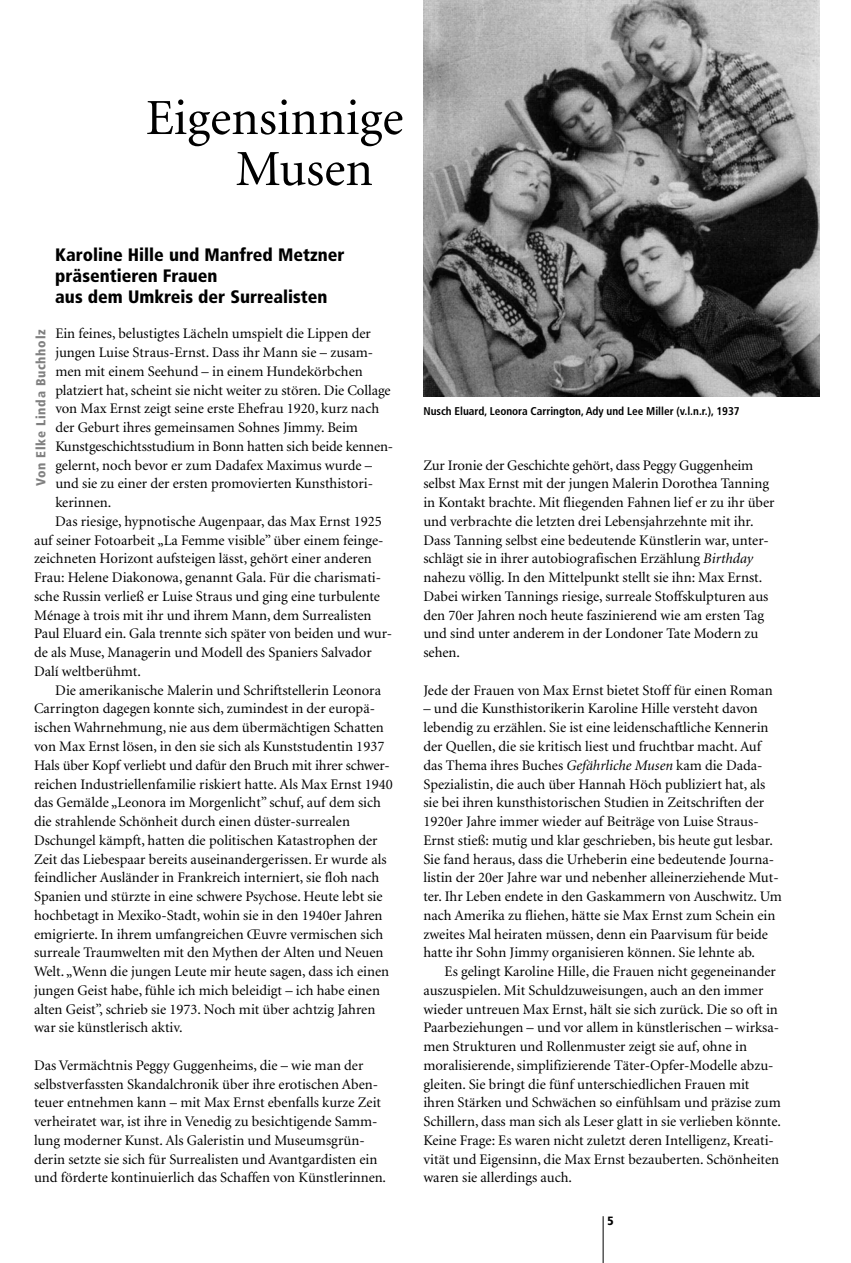
<style>
.page{position:relative;width:851px;height:1263px;background:#fff}
.page>*{position:absolute;margin:0;border:0;box-sizing:border-box;transform-origin:0 0}
.t1{font:50.7px/51px "Minion";color:#000}
.t2{font:900 condensed 18px/21px "Frutiger";color:#000}
.t3{font:14.7px/18.8px "Minion";color:#000}
.t4{font:900 condensed 13.2px "Frutiger";letter-spacing:.05em;color:#808080}
.t5{font:900 condensed 12px "Frutiger";color:#000}
.t6{font:700 condensed 11.25px "Frutiger";color:#000}
.s1{font-style:italic}
</style>
<div class="page">
<hr style="left:602px;top:1216px;width:1px;height:47px;background:#000">
<img style="left:423px;top:0;width:396px;height:397px">
<h1 class="t1" style="left:235px;top:96px;width:169px;text-indent:-90px">Eigensinnige<br>Musen</h1>
<p class="t2" style="left:55px;top:245px;width:291px">Karoline Hille und Manfred Metzner präsentieren Frauen<br>aus dem Umkreis der Surrealisten</p>
<p class="t3" style="left:55px;top:325px;width:317px">Ein feines, belustigtes Lächeln umspielt die Lippen der</p>
<p class="t3" style="left:55px;top:344px;width:319px">jungen Luise Straus-Ernst. Dass ihr Mann sie – zusam-</p>
<p class="t3" style="left:55px;top:363px;width:309px">men mit einem Seehund – in einem Hundekörbchen</p>
<p class="t3" style="left:55px;top:382px;width:337px">platziert hat, scheint sie nicht weiter zu stören. Die Collage</p>
<p class="t3" style="left:55px;top:400px;width:325px">von Max Ernst zeigt seine erste Ehefrau 1920, kurz nach</p>
<p class="t3" style="left:55px;top:419px;width:304px">der Geburt ihres gemeinsamen Sohnes Jimmy. Beim</p>
<p class="t3" style="left:55px;top:438px;width:339px">Kunstgeschichtsstudium in Bonn hatten sich beide kennen-</p>
<p class="t3" style="left:55px;top:457px;width:318px">gelernt, noch bevor er zum Dadafex Maximus wurde –</p>
<p class="t3" style="left:55px;top:475px;width:319px">und sie zu einer der ersten promovierten Kunsthistori-</p>
<p class="t3" style="left:55px;top:494px;width:57px">kerinnen.</p>
<p class="t3" style="left:55px;top:513px;width:328px">Das riesige, hypnotische Augenpaar, das Max Ernst 1925</p>
<p class="t3" style="left:34px;top:532px;width:351px">auf seiner Fotoarbeit „La Femme visible” über einem feinge-</p>
<p class="t3" style="left:34px;top:550px;width:339px">zeichneten Horizont aufsteigen lässt, gehört einer anderen</p>
<p class="t3" style="left:34px;top:569px;width:348px">Frau: Helene Diakonowa, genannt Gala. Für die charismati-</p>
<p class="t3" style="left:34px;top:588px;width:347px">sche Russin verließ er Luise Straus und ging eine turbulente</p>
<p class="t3" style="left:34px;top:607px;width:339px">Ménage à trois mit ihr und ihrem Mann, dem Surrealisten</p>
<p class="t3" style="left:34px;top:625px;width:359px">Paul Eluard ein. Gala trennte sich später von beiden und wur-</p>
<p class="t3" style="left:34px;top:644px;width:339px">de als Muse, Managerin und Modell des Spaniers Salvador</p>
<p class="t3" style="left:34px;top:663px;width:108px">Dalí weltberühmt.</p>
<p class="t3" style="left:55px;top:682px;width:327px">Die amerikanische Malerin und Schriftstellerin Leonora</p>
<p class="t3" style="left:34px;top:700px;width:342px">Carrington dagegen konnte sich, zumindest in der europä-</p>
<p class="t3" style="left:34px;top:719px;width:351px">ischen Wahrnehmung, nie aus dem übermächtigen Schatten</p>
<p class="t3" style="left:34px;top:738px;width:352px">von Max Ernst lösen, in den sie sich als Kunststudentin 1937</p>
<p class="t3" style="left:34px;top:757px;width:357px">Hals über Kopf verliebt und dafür den Bruch mit ihrer schwer-</p>
<p class="t3" style="left:34px;top:775px;width:360px">reichen Industriellenfamilie riskiert hatte. Als Max Ernst 1940</p>
<p class="t3" style="left:34px;top:794px;width:348px">das Gemälde „Leonora im Morgenlicht” schuf, auf dem sich</p>
<p class="t3" style="left:34px;top:813px;width:317px">die strahlende Schönheit durch einen düster-surrealen</p>
<p class="t3" style="left:34px;top:832px;width:345px">Dschungel kämpft, hatten die politischen Katastrophen der</p>
<p class="t3" style="left:34px;top:850px;width:354px">Zeit das Liebespaar bereits auseinandergerissen. Er wurde als</p>
<p class="t3" style="left:34px;top:869px;width:347px">feindlicher Ausländer in Frankreich interniert, sie floh nach</p>
<p class="t3" style="left:34px;top:888px;width:350px">Spanien und stürzte in eine schwere Psychose. Heute lebt sie</p>
<p class="t3" style="left:34px;top:907px;width:350px">hochbetagt in Mexiko-Stadt, wohin sie in den 1940er Jahren</p>
<p class="t3" style="left:34px;top:925px;width:351px">emigrierte. In ihrem umfangreichen Œuvre vermischen sich</p>
<p class="t3" style="left:34px;top:944px;width:351px">surreale Traumwelten mit den Mythen der Alten und Neuen</p>
<p class="t3" style="left:34px;top:963px;width:357px">Welt. „Wenn die jungen Leute mir heute sagen, dass ich einen</p>
<p class="t3" style="left:34px;top:982px;width:347px">jungen Geist habe, fühle ich mich beleidigt – ich habe einen</p>
<p class="t3" style="left:34px;top:1000px;width:343px">alten Geist”, schrieb sie 1973. Noch mit über achtzig Jahren</p>
<p class="t3" style="left:34px;top:1019px;width:150px">war sie künstlerisch aktiv.</p>
<p class="t3" style="left:34px;top:1057px;width:353px">Das Vermächtnis Peggy Guggenheims, die – wie man der selbstverfassten Skandalchronik über ihre erotischen Aben&shy;teuer entnehmen kann – mit Max Ernst ebenfalls kurze Zeit verheiratet war, ist ihre in Venedig zu besichtigende Samm&shy;lung moderner Kunst. Als Galeristin und Museumsgrün&shy;derin setzte sie sich für Surrealisten und Avantgardisten ein und förderte kontinuierlich das Schaffen von Künstlerinnen.</p>
<p class="t4" style="left:35px;top:486px;width:158px;rotate:-90deg">Von Elke Linda Buchholz</p>
<p class="t6" style="left:423px;top:406px;width:318px">Nusch Eluard, Leonora Carrington, Ady und Lee Miller (v.l.n.r.), 1937</p>
<p class="t3" style="left:423px;top:457px;width:353px">Zur Ironie der Geschichte gehört, dass Peggy Guggenheim selbst Max Ernst mit der jungen Malerin Dorothea Tanning in Kontakt brachte. Mit fliegenden Fahnen lief er zu ihr über und verbrachte die letzten drei Lebensjahrzehnte mit ihr.<br>Dass Tanning selbst eine bedeutende Künstlerin war, unter&shy;schlägt sie in ihrer autobiografischen Erzählung <span class="s1">Birthday </span>nahezu völlig. In den Mittelpunkt stellt sie ihn: Max Ernst.<br>Dabei wirken Tannings riesige, surreale Stoffskulpturen aus den 70er Jahren noch heute faszinierend wie am ersten Tag und sind unter anderem in der Londoner Tate Modern zu sehen.</p>
<p class="t3" style="left:423px;top:682px;width:351px">Jede der Frauen von Max Ernst bietet Stoff für einen Roman</p>
<p class="t3" style="left:423px;top:700px;width:360px">– und die Kunsthistorikerin Karoline Hille versteht davon lebendig zu erzählen. Sie ist eine leidenschaftliche Kennerin der Quellen, die sie kritisch liest und fruchtbar macht. Auf das Thema ihres Buches <span class="s1">Gefährliche Musen</span> kam die Dada-Spezialistin, die auch über Hannah Höch publiziert hat, als sie bei ihren kunsthistorischen Studien in Zeitschriften der 1920er Jahre immer wieder auf Beiträge von Luise Straus-Ernst stieß: mutig und klar geschrieben, bis heute gut lesbar.<br>Sie fand heraus, dass die Urheberin eine bedeutende Journa&shy;listin der 20er Jahre war und nebenher alleinerziehende Mut&shy;ter. Ihr Leben endete in den Gaskammern von Auschwitz. Um nach Amerika zu fliehen, hätte sie Max Ernst zum Schein ein zweites Mal heiraten müssen, denn ein Paarvisum für beide hatte ihr Sohn Jimmy organisieren können. Sie lehnte ab.</p>
<p class="t3" style="left:423px;top:963px;width:359px;text-indent:21px">Es gelingt Karoline Hille, die Frauen nicht gegeneinander auszuspielen. Mit Schuldzuweisungen, auch an den immer wieder untreuen Max Ernst, hält sie sich zurück. Die so oft in Paarbeziehungen – und vor allem in künstlerischen – wirksa&shy;men Strukturen und Rollenmuster zeigt sie auf, ohne in moralisierende, simplifizierende Täter-Opfer-Modelle abzu&shy;gleiten. Sie bringt die fünf unterschiedlichen Frauen mit ihren Stärken und Schwächen so einfühlsam und präzise zum Schillern, dass man sich als Leser glatt in sie verlieben könnte.<br>Keine Frage: Es waren nicht zuletzt deren Intelligenz, Kreati&shy;vität und Eigensinn, die Max Ernst bezauberten. Schönheiten waren sie allerdings auch.</p>
<p class="t5" style="left:607px;top:1216px;width:8px">5</p>
</div>
